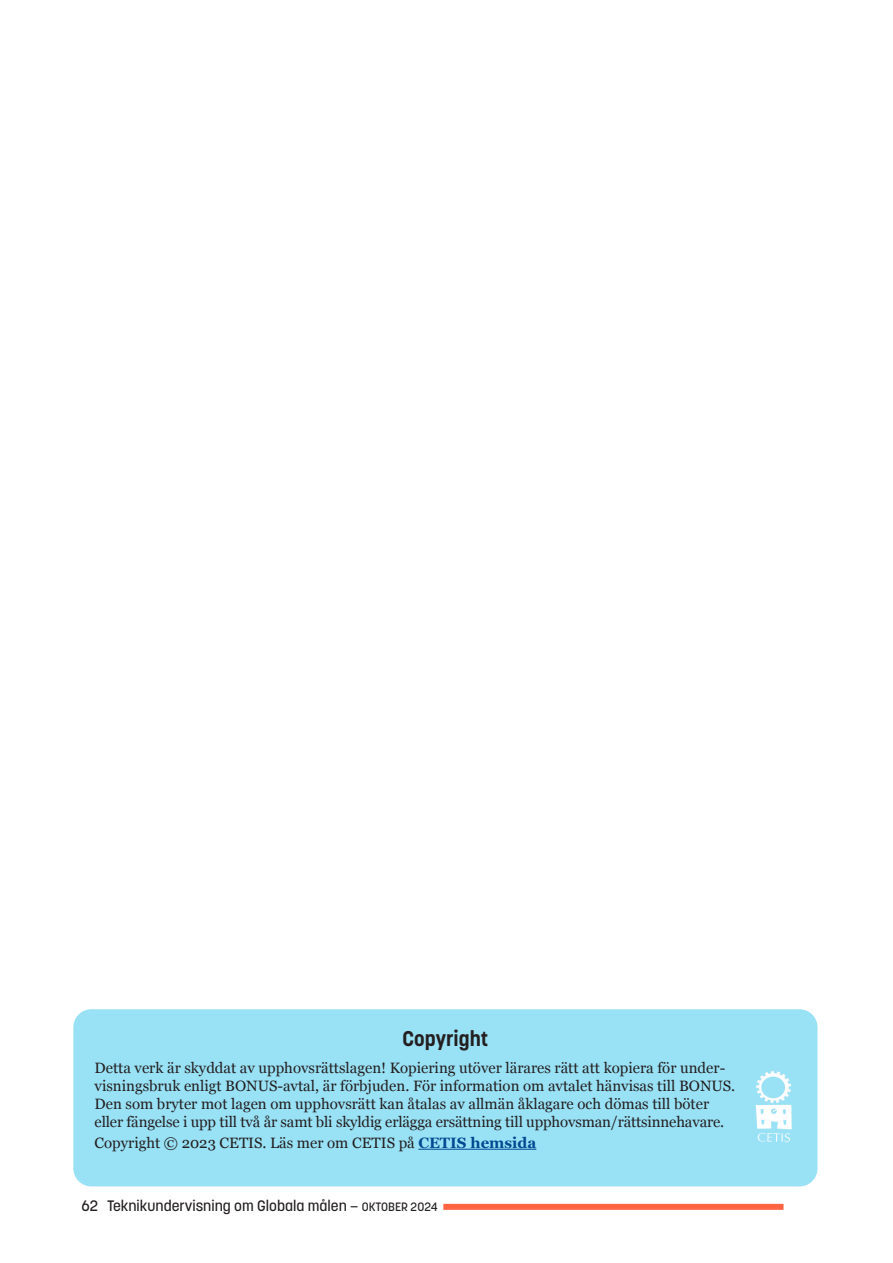
<style>
.page{position:relative;width:893px;height:1263px;background:#fff}
.page>*{position:absolute;margin:0;border:0;box-sizing:border-box;transform-origin:0 0}
.Rubriknivå_1_copyright{font:700 21px "Korolev Li U";color:#231f20}
.t1{font:15px/18px "Georgia";color:#231f20}
.t2{font:500 15px "Korolev Li U";color:#231f20}
.s1{font-weight:700;color:#014990}
.s2{font-size:12px}
</style>
<div class="page">
<div style="left:443px;top:1204px;width:340px;height:6px;background:#ff6442"></div>
<div style="left:73px;top:1009px;width:744px;height:177px;background:#99e1f5;border-radius:18px"></div>
<hr style="left:418px;top:1149px;width:118px;height:1px;background:#014990">
<img style="left:755px;top:1070px;width:37px;height:73px">
<h1 class="Rubriknivå_1_copyright" style="left:403px;top:1025px;width:87px">Copyright</h1>
<p class="t1" style="left:95px;top:1058px;width:642px">Detta verk är skyddat av upphovsrättslagen! Kopiering utöver lärares rätt att kopiera för under&shy;visningsbruk enligt BONUS-avtal, är förbjuden. För information om avtalet hänvisas till BONUS.<br>Den som bryter mot lagen om upphovsrätt kan åtalas av allmän åklagare och dömas till böter eller fängelse i upp till två år samt bli skyldig erlägga ersättning till upphovsman/rättsinnehavare.</p>
<p class="t1" style="left:95px;top:1133px;width:443px">Copyright © 2023 CETIS. Läs mer om CETIS på <span class="s1">CETIS hemsida</span></p>
<p class="t2" style="left:82px;top:1196px;width:358px">62 Teknikundervisning om Globala målen — <span class="s2">OKTOBER 2024</span></p>
</div>
